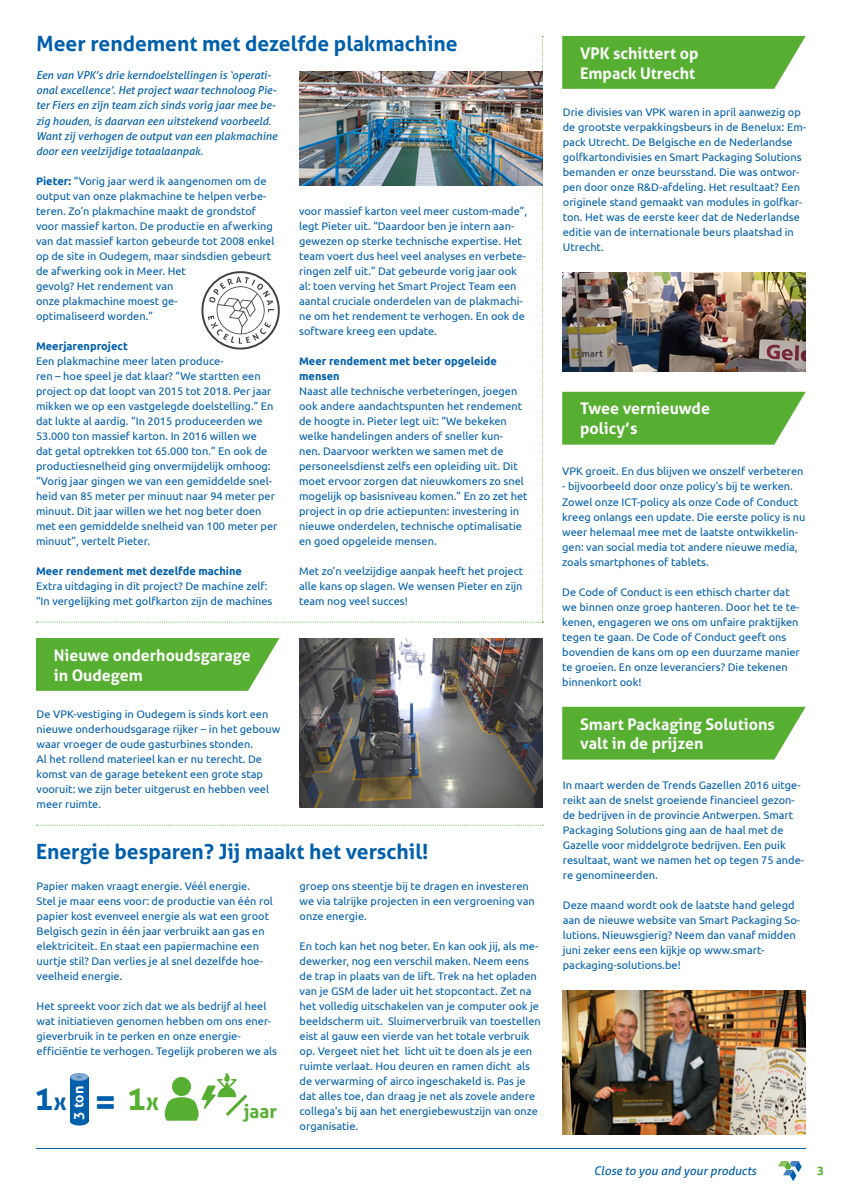
<style>
.page{position:relative;width:842px;height:1191px;background:#fff}
.page>*{position:absolute;margin:0;border:0;box-sizing:border-box;transform-origin:0 0}
.t1{font:700 33.3px "Aller";color:#005fab}
.t2{font:700 21px "Aller";color:#005fab}
.t3{font:700 19px "Aller";color:#56af31}
.t4{font:700 16px/19.2px "Aller";color:#fff}
.t5{font:700 14.2px "Aller";color:#fff}
.t6{font:italic 12px "Aller";color:#005fab}
.t7{font:700 12px "Ubuntu";color:#56af31}
.t8{font:11px/15px "Ubuntu";color:#005fab}
.t9{font:italic 11px/15px "Aller";color:#005fab}
.t10{font:700 11px/15px "Ubuntu";color:#005fab}
.s1{font-weight:700}
.s2{font-size:23.9px}
.s3{font-size:39px}
.s4{color:#56af31}
.s5{font-size:23.9px;color:#56af31}
</style>
<div class="page">
<svg style="left:778px;top:1161px;width:24px;height:20px"></svg>
<svg style="left:562px;top:707px;width:244px;height:52px;background:#61b43e"></svg>
<hr style="left:36px;top:1148px;width:770px;height:1px;background:#005fab">
<svg style="left:36px;top:824px;width:507px;height:1px"></svg>
<svg style="left:562px;top:36px;width:244px;height:53px;background:#61b43f"></svg>
<svg style="left:562px;top:392px;width:244px;height:52px;background:#61b43e"></svg>
<svg style="left:36px;top:638px;width:243px;height:53px;background:#60b33d"></svg>
<img style="left:299px;top:638px;width:244px;height:169px">
<img style="left:562px;top:272px;width:244px;height:99px">
<img style="left:562px;top:990px;width:244px;height:144px">
<div style="left:70px;top:1117px;width:18px;height:8px;background:#005fab;border-radius:50%"></div>
<div style="left:70px;top:1099px;width:18px;height:22px;background:#005fab"></div>
<div style="left:70px;top:1077px;width:18px;height:24px;background:#005fab"></div>
<svg style="left:70px;top:1073px;width:18px;height:7px"></svg>
<svg style="left:164px;top:1073px;width:84px;height:47px"></svg>
<div style="left:172px;top:1077px;width:19px;height:19px;background:#56af31;border-radius:50%"></div>
<svg style="left:36px;top:36px;width:507px;height:586px"></svg>
<h2 class="t2" style="left:37px;top:31px;width:422px">Meer rendement met dezelfde plakmachine</h2>
<p class="t9" style="left:36px;top:68px;width:243px">Een van VPK’s drie kerndoelstellingen is ‘operati&shy;onal excellence’. Het project waar technoloog Pie&shy;ter Fiers en zijn team zich sinds vorig jaar mee be&shy;zig houden, is daarvan een uitstekend voorbeeld.<br>Want zij verhogen de output van een plakmachine door een veelzijdige totaalaanpak.</p>
<p class="t8" style="left:36px;top:173px;width:240px"><span class="s1">Pieter:</span> “Vorig jaar werd ik aangenomen om de output van onze plakmachine te helpen verbe&shy;teren. Zo’n plakmachine maakt de grondstof voor massief karton. De productie en afwerking van dat massief karton gebeurde tot 2008 enkel op de site in Oudegem, maar sindsdien gebeurt de afwerking ook in Meer. Het<br>gevolg? Het rendement van<br>onze plakmachine moest ge-<br>optimaliseerd worden.”</p>
<p class="t10" style="left:36px;top:338px;width:93px">Meerjarenproject</p>
<p class="t8" style="left:36px;top:353px;width:243px">Een plakmachine meer laten produce-<br>ren – hoe speel je dat klaar? “We startten een project op dat loopt van 2015 tot 2018. Per jaar mikken we op een vastgelegde doelstelling.” En dat lukte al aardig. “In 2015 produceerden we 53.000 ton massief karton. In 2016 willen we<br>dat getal optrekken tot 65.000 ton.” En ook de productiesnelheid ging onvermijdelijk omhoog: “Vorig jaar gingen we van een gemiddelde snel&shy;heid van 85 meter per minuut naar 94 meter per minuut. Dit jaar willen we het nog beter doen met een gemiddelde snelheid van 100 meter per minuut”, vertelt Pieter.</p>
<p class="t10" style="left:36px;top:563px;width:208px">Meer rendement met dezelfde machine</p>
<p class="t8" style="left:36px;top:578px;width:238px">Extra uitdaging in dit project? De machine zelf: “In vergelijking met golfkarton zijn de machines</p>
<h3 class="t4" style="left:54px;top:646px;width:198px">Nieuwe onderhoudsgarage in Oudegem</h3>
<p class="t8" style="left:37px;top:705px;width:245px">De VPK-vestiging in Oudegem is sinds kort een nieuwe onderhoudsgarage rijker – in het gebouw waar vroeger de oude gasturbines stonden.<br>Al het rollend materieel kan er nu terecht. De komst van de garage betekent een grote stap vooruit: we zijn beter uitgerust en hebben veel meer ruimte.</p>
<p class="t8" style="left:299px;top:203px;width:229px">voor massief karton veel meer custom-made”, legt Pieter uit. “Daardoor ben je intern aan&shy;gewezen op sterke technische expertise. Het team voert dus heel veel analyses en verbete&shy;ringen zelf uit.” Dat gebeurde vorig jaar ook al: toen verving het Smart Project Team een aantal cruciale onderdelen van de plakmachi&shy;ne om het rendement te verhogen. En ook de software kreeg een update.</p>
<p class="t10" style="left:299px;top:353px;width:199px">Meer rendement met beter opgeleide mensen</p>
<p class="t8" style="left:299px;top:383px;width:230px">Naast alle technische verbeteringen, joegen ook andere aandachtspunten het rendement de hoogte in. Pieter legt uit: “We bekeken welke handelingen anders of sneller kun-<br>nen. Daarvoor werkten we samen met de personeelsdienst zelfs een opleiding uit. Dit moet ervoor zorgen dat nieuwkomers zo snel mogelijk op basisniveau komen.” En zo zet het project in op drie actiepunten: investering in nieuwe onderdelen, technische optimalisatie en goed opgeleide mensen.</p>
<p class="t8" style="left:299px;top:563px;width:226px;text-align:justify">Met zo’n veelzijdige aanpak heeft het project alle kans op slagen. We wensen Pieter en zijn team nog veel succes!</p>
<h2 class="t2" style="left:36px;top:838px;width:394px">Energie besparen? Jij maakt het verschil!</h2>
<p class="t8" style="left:37px;top:878px;width:238px">Papier maken vraagt energie. Véél energie.<br>Stel je maar eens voor: de productie van één rol papier kost evenveel energie als wat een groot Belgisch gezin in één jaar verbruikt aan gas en elektriciteit. En staat een papiermachine een uurtje stil? Dan verlies je al snel dezelfde hoe&shy;veelheid energie.</p>
<p class="t8" style="left:37px;top:998px;width:242px">Het spreekt voor zich dat we als bedrijf al heel wat initiatieven genomen hebben om ons ener&shy;gieverbruik in te perken en onze energie&shy;efficiëntie te verhogen. Tegelijk proberen we als</p>
<p class="t5" style="left:70px;top:1119px;width:35px;rotate:-90deg">3 ton</p>
<h1 class="t1" style="left:34px;top:1077px;width:127px">1<span class="s2">x</span> <span class="s3">=</span> <span class="s4">1</span><span class="s5">x</span></h1>
<h3 class="t3" style="left:244px;top:1099px;width:35px">jaar</h3>
<p class="t8" style="left:300px;top:878px;width:237px">groep ons steentje bij te dragen en investeren we via talrijke projecten in een vergroening van onze energie.</p>
<p class="t8" style="left:300px;top:938px;width:243px">En toch kan het nog beter. En kan ook jij, als me&shy;dewerker, nog een verschil maken. Neem eens de trap in plaats van de lift. Trek na het opladen van je GSM de lader uit het stopcontact. Zet na het volledig uitschakelen van je computer ook je beeldscherm uit. Sluimerverbruik van toestellen eist al gauw een vierde van het totale verbruik op. Vergeet niet het licht uit te doen als je een ruimte verlaat. Hou deuren en ramen dicht als de verwarming of airco ingeschakeld is. Pas je dat alles toe, dan draag je net als zovele andere collega’s bij aan het energiebewustzijn van onze organisatie.</p>
<h3 class="t4" style="left:580px;top:44px;width:120px">VPK schittert op<br>Empack Utrecht</h3>
<p class="t8" style="left:563px;top:104px;width:245px">Drie divisies van VPK waren in april aanwezig op de grootste verpakkingsbeurs in de Benelux: Em&shy;pack Utrecht. De Belgische en de Nederlandse golfkartondivisies en Smart Packaging Solutions bemanden er onze beursstand. Die was ontwor&shy;pen door onze R&amp;D-afdeling. Het resultaat? Een originele stand gemaakt van modules in golfkar&shy;ton. Het was de eerste keer dat de Nederlandse editie van de internationale beurs plaatshad in Utrecht.</p>
<h3 class="t4" style="left:580px;top:399px;width:131px">Twee vernieuwde policy’s</h3>
<p class="t8" style="left:562px;top:464px;width:243px">VPK groeit. En dus blijven we onszelf verbeteren</p>
<p class="t8" style="left:562px;top:479px;width:245px">- bijvoorbeeld door onze policy’s bij te werken.<br>Zowel onze ICT-policy als onze Code of Conduct kreeg onlangs een update. Die eerste policy is nu weer helemaal mee met de laatste ontwikkelin&shy;gen: van social media tot andere nieuwe media, zoals smartphones of tablets.</p>
<p class="t8" style="left:562px;top:584px;width:239px">De Code of Conduct is een ethisch charter dat we binnen onze groep hanteren. Door het te te&shy;kenen, engageren we ons om unfaire praktijken tegen te gaan. De Code of Conduct geeft ons bovendien de kans om op een duurzame manier te groeien. En onze leveranciers? Die tekenen binnenkort ook!</p>
<h3 class="t4" style="left:580px;top:715px;width:196px">Smart Packaging Solutions valt in de prijzen</h3>
<p class="t8" style="left:563px;top:777px;width:243px">In maart werden de Trends Gazellen 2016 uitge&shy;reikt aan de snelst groeiende financieel gezon&shy;de bedrijven in de provincie Antwerpen. Smart Packaging Solutions ging aan de haal met de Gazelle voor middelgrote bedrijven. Een puik resultaat, want we namen het op tegen 75 ande&shy;re genomineerden.</p>
<p class="t8" style="left:563px;top:897px;width:239px">Deze maand wordt ook de laatste hand gelegd aan de nieuwe website van Smart Packaging So&shy;lutions. Nieuwsgierig? Neem dan vanaf midden juni zeker eens een kijkje op www.smart&shy;packaging-solutions.be!</p>
<p class="t6" style="left:594px;top:1163px;width:164px">Close to you and your products</p>
<p class="t7" style="left:817px;top:1163px;width:8px">3</p>
</div>
